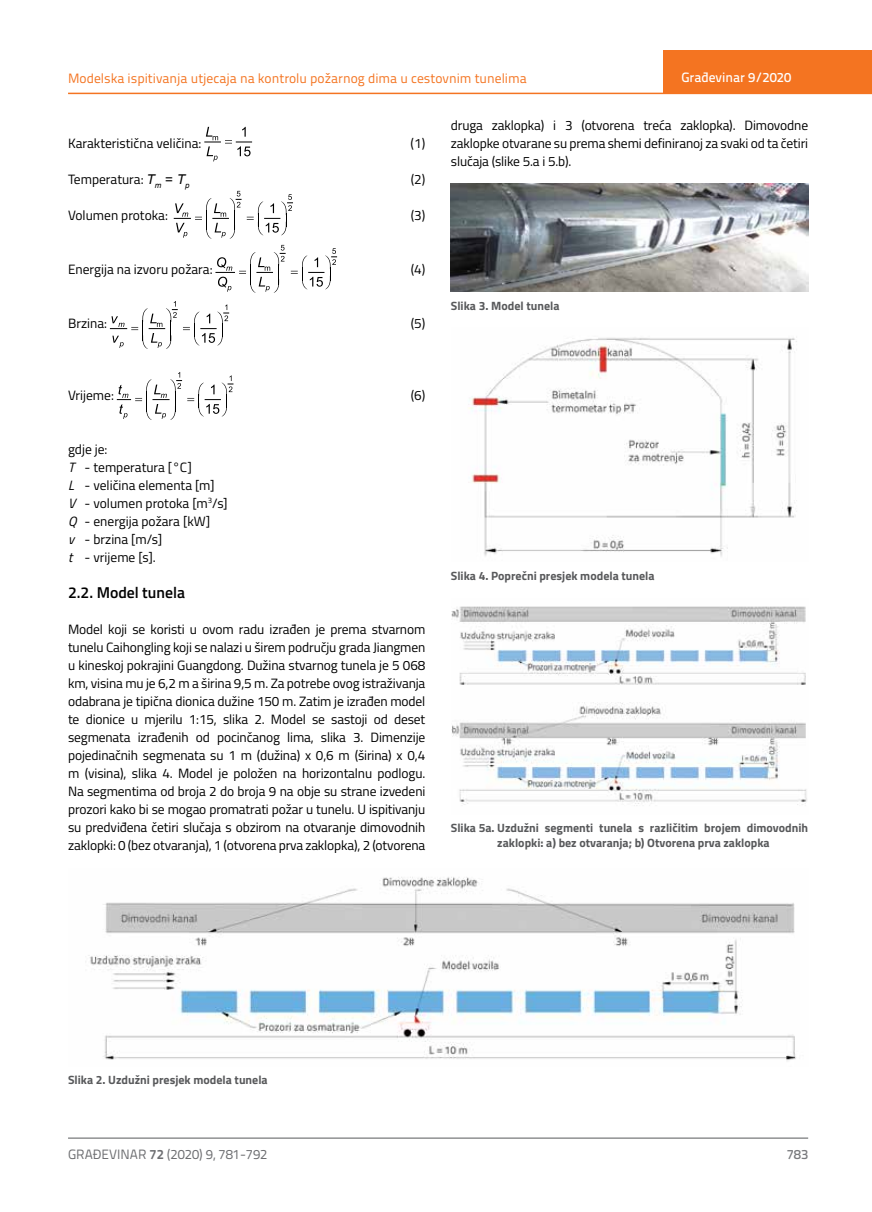
<style>
.page{position:relative;width:872px;height:1212px;background:#fff}
.page>*{position:absolute;margin:0;border:0;box-sizing:border-box;transform-origin:0 0}
.t1{font:600 15.75px "Titillium";color:#000}
.t2{font:13.5px/18px "Titillium";color:#000;text-align:justify}
.t3{font:13.5px "Titillium Text 22 L";color:#f47421}
.t4{font:13.5px "Titillium Text 22 L";color:#6d6e71}
.t5{font:500 13.5px "Titillium Text 22 L";color:#fff}
.t6{font:500 13.5px "Titillium Text 22 L";color:#797a7d}
.t7{font:700 12px/15px "Titillium";color:#58595b}
.s1{font-family:"Arial";font-style:italic}
.s2{font-family:"Arial"}
.s3{font-style:italic}
.s4{font-weight:700}
</style>
<div class="page">
<hr style="left:68px;top:93px;width:804px;height:1px;background:#f47421">
<div style="left:663px;top:50px;width:209px;height:44px;background:#f47421"></div>
<hr style="left:68px;top:1138px;width:740px;height:1px;background:#58595b">
<svg style="left:205px;top:127px;width:47px;height:34px"></svg>
<svg style="left:247px;top:194px;width:45px;height:41px"></svg>
<svg style="left:174px;top:191px;width:67px;height:48px"></svg>
<svg style="left:291px;top:248px;width:45px;height:41px"></svg>
<svg style="left:216px;top:245px;width:69px;height:48px"></svg>
<svg style="left:183px;top:304px;width:46px;height:42px"></svg>
<svg style="left:110px;top:301px;width:67px;height:48px"></svg>
<svg style="left:117px;top:372px;width:116px;height:48px"></svg>
<img style="left:85px;top:877px;width:711px;height:184px">
<img style="left:469px;top:337px;width:328px;height:220px">
<img style="left:451px;top:184px;width:357px;height:108px">
<img style="left:451px;top:606px;width:356px;height:200px">
<p class="t3" style="left:68px;top:68px;width:460px">Modelska ispitivanja utjecaja na kontrolu požarnog dima u cestovnim tunelima</p>
<p class="t5" style="left:681px;top:67px;width:111px">Građevinar 9/2020</p>
<p class="t2" style="left:68px;top:133px;width:135px">Karakteristična veličina:</p>
<p class="t2" style="left:411px;top:133px;width:16px">(1)</p>
<p class="t2" style="left:68px;top:169px;width:123px">Temperatura: <span class="s1">T</span><sub>m</sub> <span class="s2">=</span> <span class="s1">T</span><sub>p</sub></p>
<p class="t2" style="left:411px;top:169px;width:16px">(2)</p>
<p class="t2" style="left:68px;top:205px;width:101px">Volumen protoka:</p>
<p class="t2" style="left:411px;top:205px;width:16px">(3)</p>
<p class="t2" style="left:68px;top:259px;width:146px">Energija na izvoru požara:</p>
<p class="t2" style="left:411px;top:259px;width:16px">(4)</p>
<p class="t2" style="left:68px;top:313px;width:41px">Brzina:</p>
<p class="t2" style="left:411px;top:313px;width:16px">(5)</p>
<p class="t2" style="left:68px;top:385px;width:47px">Vrijeme:</p>
<p class="t2" style="left:411px;top:385px;width:16px">(6)</p>
<p class="t2" style="left:68px;top:439px;width:161px;text-align:left">gdje je:<br><span class="s3">T</span> - temperatura [°C]<br><span class="s3">L</span> - veličina elementa [m]<br><span class="s3">V</span> - volumen protoka [m<sup>3</sup>/s]<br><span class="s3">Q</span> - energija požara [kW]<br><span class="s3">v</span> - brzina [m/s]<br><span class="s3">t</span> - vrijeme [s].</p>
<p class="t1" style="left:68px;top:581px;width:118px">2.2. Model tunela</p>
<p class="t2" style="left:68px;top:620px;width:359px">Model koji se koristi u ovom radu izrađen je prema stvarnom tunelu Caihongling koji se nalazi u širem području grada Jiangmen u kineskoj pokrajini Guangdong. Dužina stvarnog tunela je 5 068 km, visina mu je 6,2 m a širina 9,5 m. Za potrebe ovog istraživanja odabrana je tipična dionica dužine 150 m. Zatim je izrađen model te dionice u mjerilu 1:15, slika 2. Model se sastoji od deset segmenata izrađenih od pocinčanog lima, slika 3. Dimenzije pojedinačnih segmenata su 1 m (dužina) x 0,6 m (širina) x 0,4 m (visina), slika 4. Model je položen na horizontalnu podlogu.<br>Na segmentima od broja 2 do broja 9 na obje su strane izvedeni prozori kako bi se mogao promatrati požar u tunelu. U ispitivanju su predviđena četiri slučaja s obzirom na otvaranje dimovodnih zaklopki: 0 (bez otvaranja), 1 (otvorena prva zaklopka), 2 (otvorena</p>
<p class="t2" style="left:451px;top:115px;width:359px">druga zaklopka) i 3 (otvorena treća zaklopka). Dimovodne zaklopke otvarane su prema shemi definiranoj za svaki od ta četiri slučaja (slike 5.a i 5.b).</p>
<p class="t7" style="left:451px;top:297px;width:110px">Slika 3. Model tunela</p>
<p class="t7" style="left:451px;top:568px;width:205px">Slika 4. Poprečni presjek modela tunela</p>
<p class="t7" style="left:497px;top:820px;width:312px;text-indent:-46px">Slika 5a. Uzdužni segmenti tunela s različitim brojem dimovodnih zaklopki: a) bez otvaranja; b) Otvorena prva zaklopka</p>
<p class="t7" style="left:68px;top:1072px;width:201px">Slika 2. Uzdužni presjek modela tunela</p>
<p class="t4" style="left:68px;top:1144px;width:201px">GRAĐEVINAR <span class="s4">72</span> (2020) 9, 781-792</p>
<p class="t6" style="left:786px;top:1144px;width:23px">783</p>
</div>
